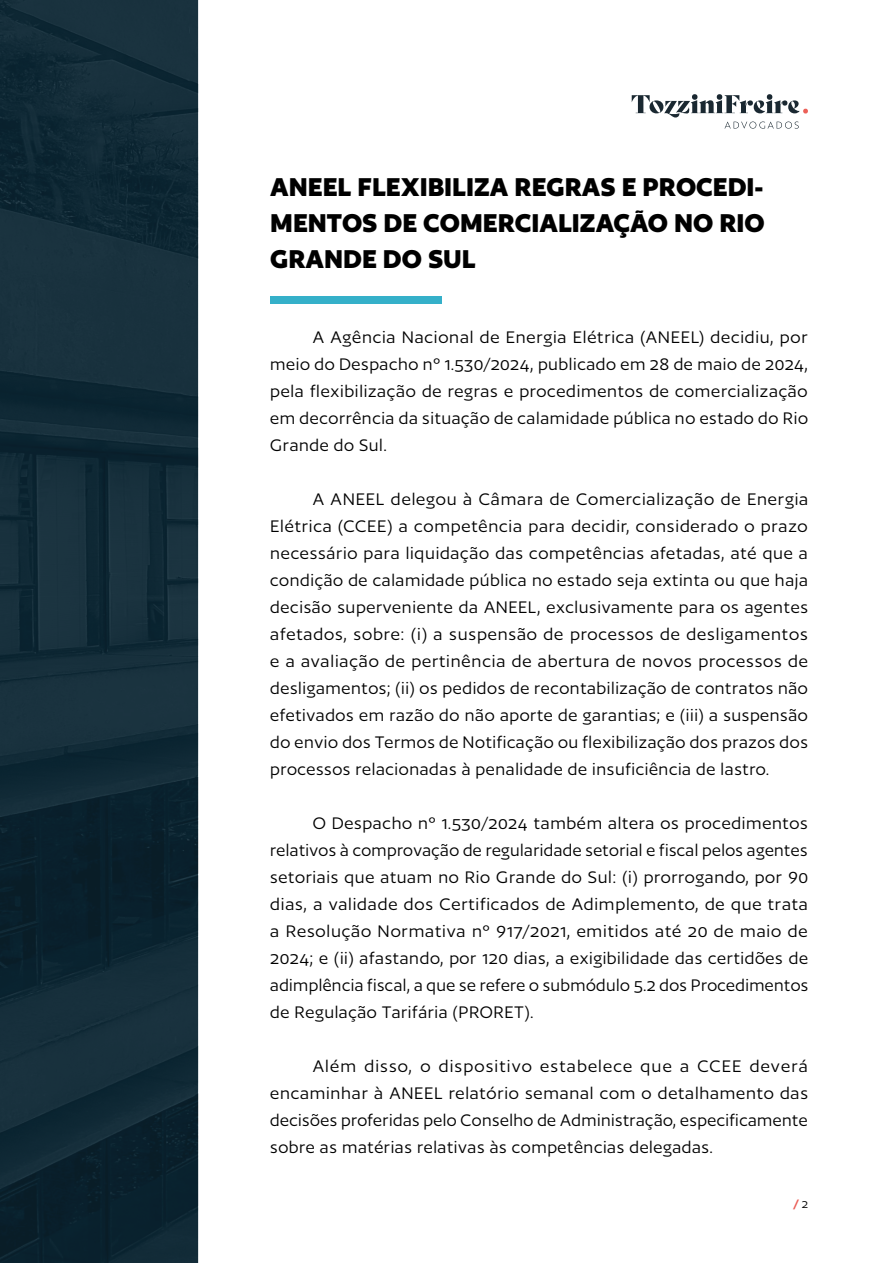
<style>
.page{position:relative;width:893px;height:1263px;background:#fff}
.page>*{position:absolute;margin:0;border:0;box-sizing:border-box;transform-origin:0 0}
.t1{font:700 30px/36px "Author";color:#000;text-align:justify}
.t2{font:19.5px/27px "Author";letter-spacing:.03em;color:#000;text-align:justify}
.t3{font:700 13.5px "Author";color:#eb5e57}
.s1{font-weight:400;color:#000}
</style>
<div class="page">
<svg style="left:632px;top:94px;width:176px;height:35px"></svg>
<img style="left:0;top:0;width:198px;height:1263px">
<div style="left:270px;top:296px;width:172px;height:7px;background:#35b0c9"></div>
<h1 class="t1" style="left:270px;top:168px;width:496px">ANEEL FLEXIBILIZA REGRAS E PROCEDI-MENTOS DE COMERCIALIZAÇÃO NO RIO GRANDE DO SUL</h1>
<p class="t2" style="left:270px;top:323px;width:539px;text-indent:43px">A Agência Nacional de Energia Elétrica (ANEEL) decidiu, por meio do Despacho nº 1.530/2024, publicado em 28 de maio de 2024, pela flexibilização de regras e procedimentos de comercialização em decorrência da situação de calamidade pública no estado do Rio Grande do Sul.</p>
<p class="t2" style="left:270px;top:485px;width:539px;text-indent:43px">A ANEEL delegou à Câmara de Comercialização de Energia Elétrica (CCEE) a competência para decidir, considerado o prazo necessário para liquidação das competências afetadas, até que a condição de calamidade pública no estado seja extinta ou que haja decisão superveniente da ANEEL, exclusivamente para os agentes afetados, sobre: (i) a suspensão de processos de desligamentos e a avaliação de pertinência de abertura de novos processos de desligamentos; (ii) os pedidos de recontabilização de contratos não efetivados em razão do não aporte de garantias; e (iii) a suspensão do envio dos Termos de Notificação ou flexibilização dos prazos dos processos relacionadas à penalidade de insuficiência de lastro.</p>
<p class="t2" style="left:270px;top:809px;width:540px;text-indent:43px">O Despacho nº 1.530/2024 também altera os procedimentos relativos à comprovação de regularidade setorial e fiscal pelos agentes setoriais que atuam no Rio Grande do Sul: (i) prorrogando, por 90 dias, a validade dos Certificados de Adimplemento, de que trata a Resolução Normativa nº 917/2021, emitidos até 20 de maio de 2024; e (ii) afastando, por 120 dias, a exigibilidade das certidões de adimplência fiscal, a que se refere o submódulo 5.2 dos Procedimentos de Regulação Tarifária (PRORET).</p>
<p class="t2" style="left:270px;top:1052px;width:539px;text-indent:43px">Além disso, o dispositivo estabelece que a CCEE deverá encaminhar à ANEEL relatório semanal com o detalhamento das decisões proferidas pelo Conselho de Administração, especificamente sobre as matérias relativas às competências delegadas.</p>
<p class="t3" style="left:793px;top:1197px;width:16px">/ <span class="s1">2</span></p>
</div>
